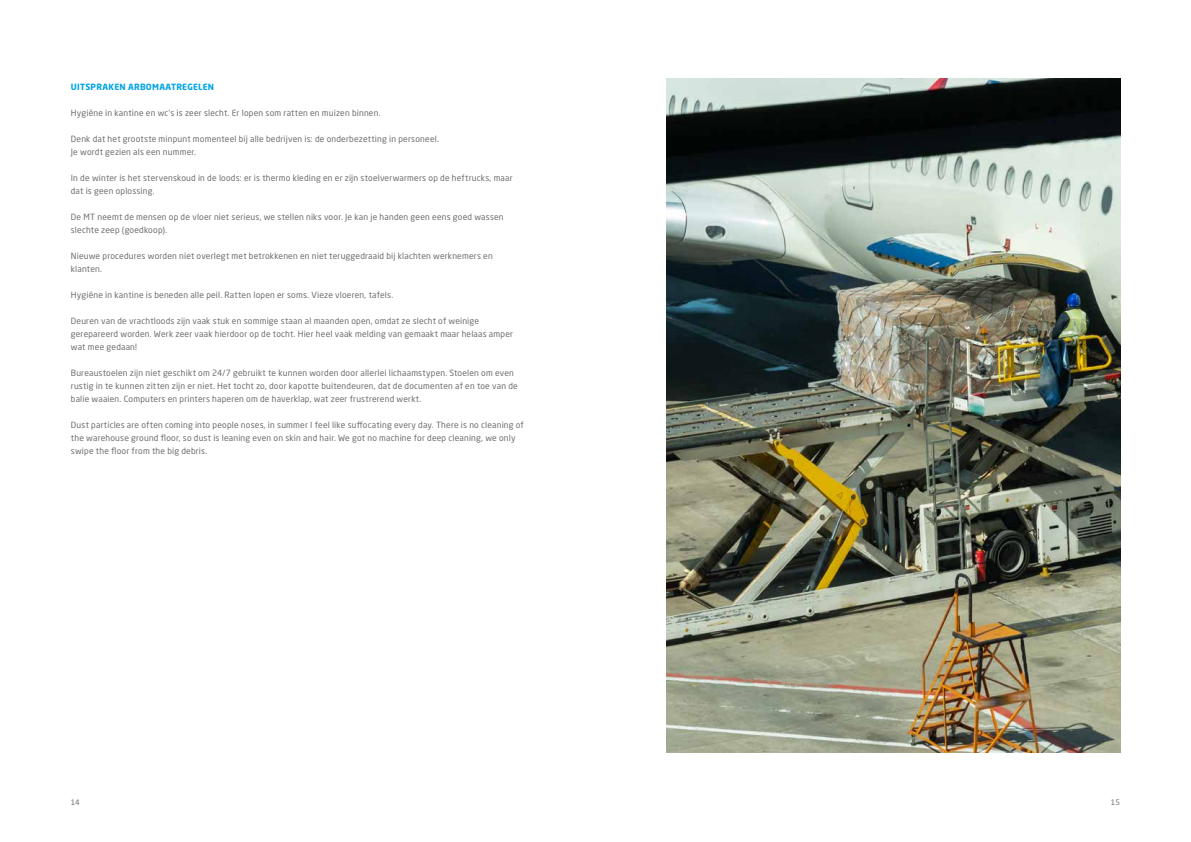
<style>
.page{position:relative;width:1191px;height:842px;background:#fff}
.page>*{position:absolute;margin:0;border:0;box-sizing:border-box;transform-origin:0 0}
.t1{font:8.5px/13px "Neo Sans Pro";letter-spacing:.02em;color:#6d6e71}
.t2{font:700 8.5px "Neo Sans Pro";letter-spacing:.025em;color:#00a4e3}
.t3{font:7.5px "Neo Sans Pro";color:#6d6e71}
</style>
<div class="page">
<img style="left:666px;top:78px;width:454px;height:675px">
<p class="t2" style="left:71px;top:81px;width:145px">UITSPRAKEN ARBOMAATREGELEN</p>
<p class="t1" style="left:71px;top:106px;width:311px">Hygiëne in kantine en wc’s is zeer slecht. Er lopen som ratten en muizen binnen.</p>
<p class="t1" style="left:71px;top:132px;width:369px">Denk dat het grootste minpunt momenteel bij alle bedrijven is: de onderbezetting in personeel.<br>Je wordt gezien als een nummer.</p>
<p class="t1" style="left:71px;top:171px;width:443px">In de winter is het stervenskoud in de loods: er is thermo kleding en er zijn stoelverwarmers op de heftrucks, maar dat is geen oplossing.</p>
<p class="t1" style="left:71px;top:210px;width:434px">De MT neemt de mensen op de vloer niet serieus, we stellen niks voor. Je kan je handen geen eens goed wassen slechte zeep (goedkoop).</p>
<p class="t1" style="left:71px;top:249px;width:423px">Nieuwe procedures worden niet overlegt met betrokkenen en niet teruggedraaid bij klachten werknemers en klanten.</p>
<p class="t1" style="left:71px;top:288px;width:324px">Hygiëne in kantine is beneden alle peil. Ratten lopen er soms. Vieze vloeren, tafels.</p>
<p class="t1" style="left:71px;top:314px;width:443px">Deuren van de vrachtloods zijn vaak stuk en sommige staan al maanden open, omdat ze slecht of weinige gerepareerd worden. Werk zeer vaak hierdoor op de tocht. Hier heel vaak melding van gemaakt maar helaas amper wat mee gedaan!</p>
<p class="t1" style="left:71px;top:366px;width:448px">Bureaustoelen zijn niet geschikt om 24/7 gebruikt te kunnen worden door allerlei lichaamstypen. Stoelen om even rustig in te kunnen zitten zijn er niet. Het tocht zo, door kapotte buitendeuren, dat de documenten af en toe van de balie waaien. Computers en printers haperen om de haverklap, wat zeer frustrerend werkt.</p>
<p class="t1" style="left:71px;top:418px;width:454px">Dust particles are often coming into people noses, in summer I feel like suffocating every day. There is no cleaning of the warehouse ground floor, so dust is leaning even on skin and hair. We got no machine for deep cleaning, we only swipe the floor from the big debris.</p>
<p class="t3" style="left:71px;top:797px;width:10px">14</p>
<p class="t3" style="left:1111px;top:797px;width:11px">15</p>
</div>
